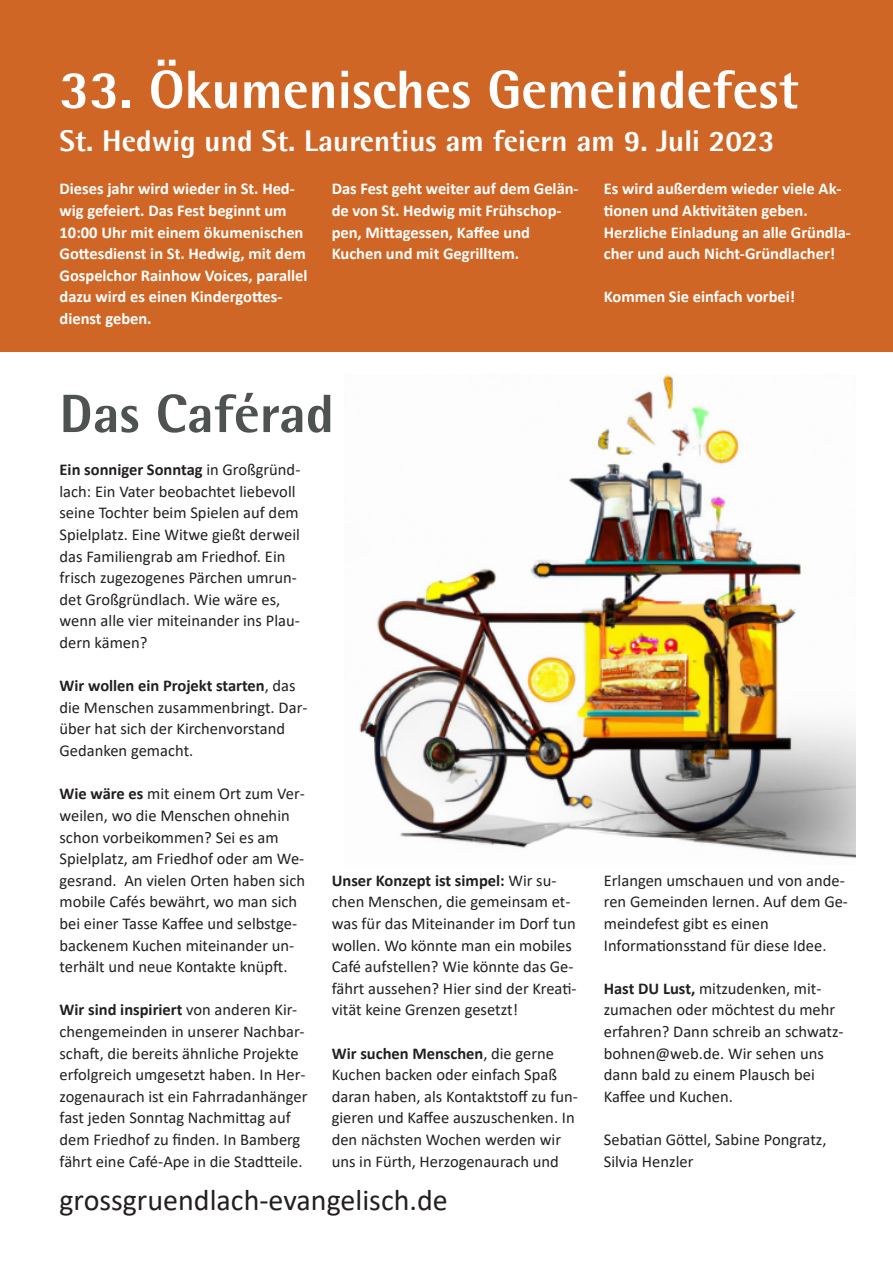
<style>
.page{position:relative;width:893px;height:1263px;background:#fff}
.page>*{position:absolute;margin:0;border:0;box-sizing:border-box;transform-origin:0 0}
.t1{font:800 54px "Agfa Rotis Semisans";color:#fff}
.t2{font:800 54px "Agfa Rotis Semisans";color:#4e5251}
.t3{font:800 30px "Agfa Rotis Semisans";color:#fff}
.t4{font:30px "Calibri";color:#231f20}
.t5{font:16.5px/21.6px "Calibri";color:#231f20}
.t6{font:700 16.5px/21.6px "Calibri";color:#fff}
.s1{font-weight:700}
</style>
<div class="page">
<div style="left:0;top:0;width:893px;height:352px;background:#d06625"></div>
<img style="left:359px;top:375px;width:497px;height:484px">
<h1 class="t1" style="left:60px;top:55px;width:740px">33. Ökumenisches Gemeindefest</h1>
<h2 class="t3" style="left:60px;top:122px;width:717px">St. Hedwig und St. Laurentius am feiern am 9. Juli 2023</h2>
<p class="t6" style="left:60px;top:179px;width:249px">Dieses jahr wird wieder in St. Hed‐ wig gefeiert. Das Fest beginnt um<br>10:00 Uhr mit einem ökumenischen<br>Gottesdienst in St. Hedwig, mit dem<br>Gospelchor Rainhow Voices, parallel dazu wird es einen Kindergottes‐ dienst geben.</p>
<p class="t6" style="left:332px;top:179px;width:248px">Das Fest geht weiter auf dem Gelän‐ de von St. Hedwig mit Frühschop‐ pen, Mittagessen, Kaffee und<br>Kuchen und mit Gegrilltem.</p>
<p class="t6" style="left:604px;top:179px;width:249px">Es wird außerdem wieder viele Ak‐ tionen und Aktivitäten geben.<br>Herzliche Einladung an alle Gründla‐ cher und auch Nicht‐Gründlacher!</p>
<p class="t6" style="left:604px;top:287px;width:193px">Kommen Sie einfach vorbei!</p>
<h1 class="t2" style="left:60px;top:379px;width:276px">Das Caférad</h1>
<p class="t5" style="left:60px;top:460px;width:242px"><span class="s1">Ein sonniger Sonntag</span> in Großgründ‐ lach: Ein Vater beobachtet liebevoll seine Tochter beim Spielen auf dem<br>Spielplatz. Eine Witwe gießt derweil das Familiengrab am Friedhof. Ein frisch zugezogenes Pärchen umrun‐ det Großgründlach. Wie wäre es, wenn alle vier miteinander ins Plau‐ dern kämen?</p>
<p class="t5" style="left:60px;top:676px;width:249px"><span class="s1">Wir wollen ein Projekt starten</span>, das die Menschen zusammenbringt. Dar‐ über hat sich der Kirchenvorstand<br>Gedanken gemacht.</p>
<p class="t5" style="left:60px;top:784px;width:247px"><span class="s1">Wie wäre es</span> mit einem Ort zum Ver‐ weilen, wo die Menschen ohnehin schon vorbeikommen? Sei es am Spielplatz, am Friedhof oder am We‐ gesrand. An vielen Orten haben sich mobile Cafés bewährt, wo man sich bei einer Tasse Kaffee und selbstge‐ backenem Kuchen miteinander un‐ terhält und neue Kontakte knüpft.</p>
<p class="t5" style="left:60px;top:1000px;width:249px"><span class="s1">Wir sind inspiriert</span> von anderen Kir‐ chengemeinden in unserer Nachbar‐ schaft, die bereits ähnliche Projekte erfolgreich umgesetzt haben. In Her‐ zogenaurach ist ein Fahrradanhänger fast jeden Sonntag Nachmittag auf dem Friedhof zu finden. In Bamberg fährt eine Café‐Ape in die Stadtteile.</p>
<p class="t5" style="left:332px;top:871px;width:246px"><span class="s1">Unser Konzept ist simpel:</span> Wir su‐ chen Menschen, die gemeinsam et‐ was für das Miteinander im Dorf tun wollen. Wo könnte man ein mobiles Café aufstellen? Wie könnte das Ge‐ fährt aussehen? Hier sind der Kreati‐ vität keine Grenzen gesetzt!</p>
<p class="t5" style="left:332px;top:1043px;width:248px"><span class="s1">Wir suchen Menschen</span>, die gerne Kuchen backen oder einfach Spaß daran haben, als Kontaktstoff zu fun‐ gieren und Kaffee auszuschenken. In den nächsten Wochen werden wir uns in Fürth, Herzogenaurach und</p>
<h2 class="t4" style="left:60px;top:1187px;width:390px">grossgruendlach‐evangelisch.de</h2>
<p class="t5" style="left:604px;top:871px;width:246px">Erlangen umschauen und von ande‐ ren Gemeinden lernen. Auf dem Ge‐ meindefest gibt es einen<br>Informationsstand für diese Idee.</p>
<p class="t5" style="left:604px;top:979px;width:241px"><span class="s1">Hast DU Lust,</span> mitzudenken, mit‐ zumachen oder möchtest du mehr erfahren? Dann schreib an schwatz‐ bohnen@web.de. Wir sehen uns dann bald zu einem Plausch bei<br>Kaffee und Kuchen.</p>
<p class="t5" style="left:604px;top:1130px;width:224px">Sebatian Göttel, Sabine Pongratz,<br>Silvia Henzler</p>
</div>
